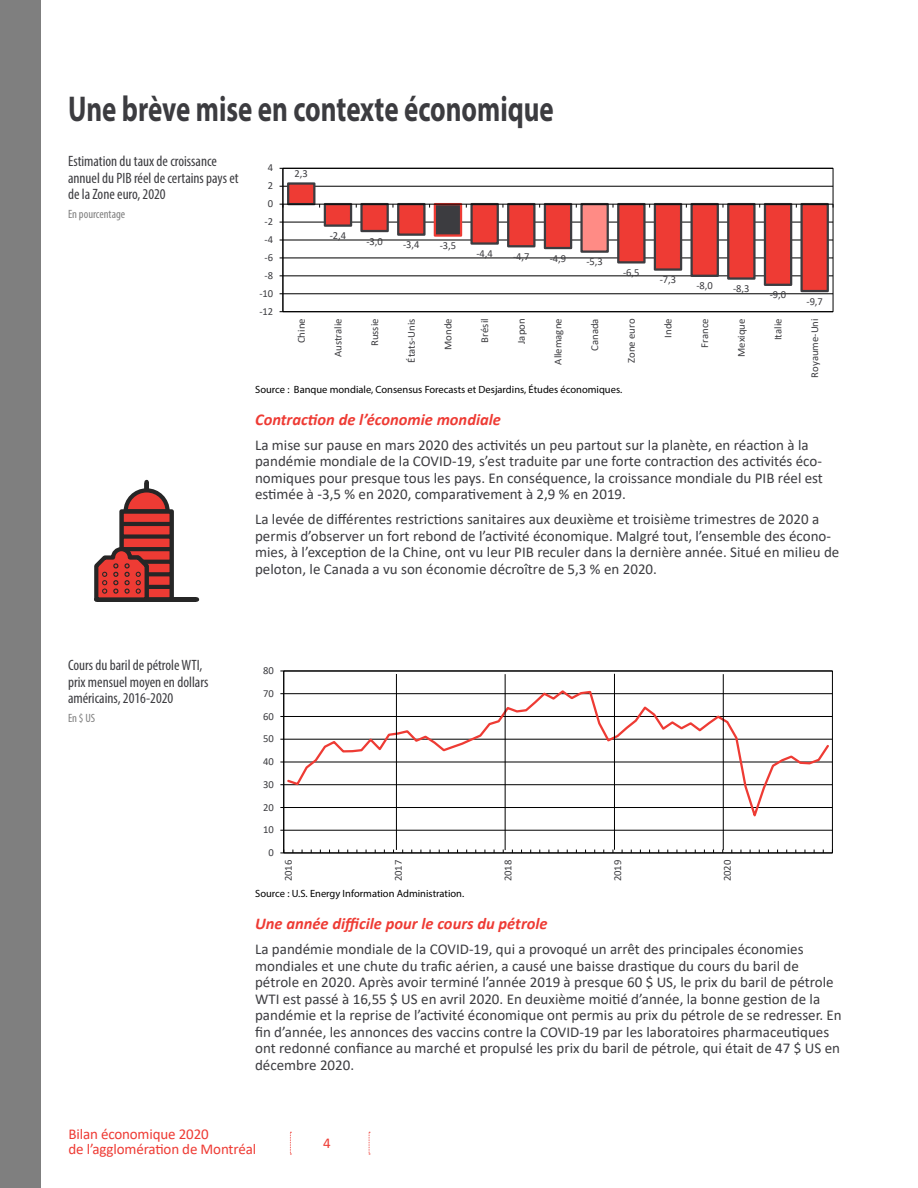
<style>
.page{position:relative;width:918px;height:1188px;background:#fff}
.page>*{position:absolute;margin:0;border:0;box-sizing:border-box;transform-origin:0 0}
.Titre_de_section{font:700 36px "Myriad Pro";color:#3c3c40;scale:.75 1}
.Analyse_-_Titre{font:italic 700 16.5px "Calibri";color:#ee3b34}
.Analyse_-_Texte{font:15px/16.5px "Calibri";color:#3c3c40}
.Graphique_-_Titre{font:condensed 15px/16.5px "Myriad Pro";color:#3c3c40}
.t1{font:15px/15px "Calibri";letter-spacing:-.01em;color:#ee3b34}
.Graphique_-_Titre-2{font:condensed 12px "Myriad Pro";color:#7f7f7f}
.Graphique_-_Unité{font:condensed 12px "Myriad Pro";color:#7f7f7f}
.t2{font:10.8px "Calibri";color:#3c3c40}
.t3{font:10.65px "Calibri";letter-spacing:-.005em;color:#3c3c40}
.Graphique_-_Source{font:10.5px "Myriad Pro";color:#000}
.t4{font:10.5px "Calibri";color:#3c3c40}
</style>
<div class="page">
<div style="left:0;top:0;width:41px;height:1188px;background:#7f7f7f"></div>
<svg style="left:369px;top:1132px;width:1px;height:23px"></svg>
<svg style="left:290px;top:1132px;width:1px;height:23px"></svg>
<hr style="left:283px;top:294px;width:550px;height:1px;background:#000">
<hr style="left:283px;top:276px;width:550px;height:1px;background:#000">
<hr style="left:283px;top:258px;width:550px;height:1px;background:#000">
<hr style="left:283px;top:240px;width:550px;height:1px;background:#000">
<hr style="left:283px;top:222px;width:550px;height:1px;background:#000">
<hr style="left:283px;top:186px;width:550px;height:1px;background:#000">
<div style="left:283px;top:168px;width:550px;height:144px;border:1px solid #000"></div>
<svg style="left:286px;top:182px;width:544px;height:111px"></svg>
<hr style="left:283px;top:168px;width:1px;height:144px;background:#000">
<hr style="left:283px;top:204px;width:550px;height:1px;background:#000">
<svg style="left:94px;top:479px;width:106px;height:123px"></svg>
<hr style="left:284px;top:830px;width:548px;height:1px;background:#000">
<div style="left:284px;top:671px;width:549px;height:182px;border:1px solid #000"></div>
<hr style="left:283px;top:671px;width:1px;height:182px;background:#000">
<hr style="left:284px;top:853px;width:548px;height:1px;background:#000">
<svg style="left:285px;top:689px;width:546px;height:134px"></svg>
<hr style="left:396px;top:674px;width:1px;height:176px;background:#000">
<hr style="left:505px;top:674px;width:1px;height:176px;background:#000">
<hr style="left:614px;top:674px;width:1px;height:176px;background:#000">
<hr style="left:723px;top:674px;width:1px;height:176px;background:#000">
<p class="Titre_de_section" style="left:68px;top:85px;width:649px">Une brève mise en contexte économique</p>
<p class="Graphique_-_Titre" style="left:68px;top:153px;width:172px">Estimation du taux de croissance annuel du PIB réel de certains pays et de la Zone euro, 2020</p>
<p class="Graphique_-_Titre-2" style="left:68px;top:207px;width:59px">En pourcentage</p>
<p class="t2" style="left:268px;top:160px;width:7px">4</p>
<p class="t2" style="left:268px;top:178px;width:7px">2</p>
<p class="t2" style="left:268px;top:196px;width:7px">0</p>
<p class="t2" style="left:265px;top:214px;width:10px">-2</p>
<p class="t2" style="left:265px;top:232px;width:10px">-4</p>
<p class="t2" style="left:265px;top:250px;width:10px">-6</p>
<p class="t2" style="left:265px;top:268px;width:10px">-8</p>
<p class="t2" style="left:259px;top:286px;width:15px">-10</p>
<p class="t2" style="left:259px;top:304px;width:15px">-12</p>
<p class="t2" style="left:295px;top:166px;width:15px">2,3</p>
<p class="t2" style="left:330px;top:228px;width:18px">-2,4</p>
<p class="t2" style="left:366px;top:234px;width:18px">-3,0</p>
<p class="t2" style="left:403px;top:237px;width:18px">-3,4</p>
<p class="t2" style="left:440px;top:238px;width:18px">-3,5</p>
<p class="t2" style="left:476px;top:246px;width:18px">-4,4</p>
<p class="t2" style="left:513px;top:249px;width:18px">-4,7</p>
<p class="t2" style="left:550px;top:251px;width:18px">-4,9</p>
<p class="t2" style="left:586px;top:254px;width:18px">-5,3</p>
<p class="t2" style="left:623px;top:265px;width:18px">-6,5</p>
<p class="t2" style="left:660px;top:272px;width:18px">-7,3</p>
<p class="t2" style="left:696px;top:278px;width:18px">-8,0</p>
<p class="t2" style="left:733px;top:281px;width:18px">-8,3</p>
<p class="t2" style="left:770px;top:287px;width:18px">-9,0</p>
<p class="t2" style="left:806px;top:294px;width:18px">-9,7</p>
<p class="t4" style="left:294px;top:343px;width:26px;rotate:-90deg">Chine</p>
<p class="t4" style="left:331px;top:357px;width:40px;rotate:-90deg">Australie</p>
<p class="t4" style="left:367px;top:346px;width:29px;rotate:-90deg">Russie</p>
<p class="t4" style="left:404px;top:363px;width:46px;rotate:-90deg">États-Unis</p>
<p class="t4" style="left:441px;top:350px;width:33px;rotate:-90deg">Monde</p>
<p class="t4" style="left:477px;top:343px;width:26px;rotate:-90deg">Brésil</p>
<p class="t4" style="left:514px;top:344px;width:27px;rotate:-90deg">Japon</p>
<p class="t4" style="left:551px;top:365px;width:48px;rotate:-90deg">Allemagne</p>
<p class="t4" style="left:587px;top:351px;width:34px;rotate:-90deg">Canada</p>
<p class="t4" style="left:624px;top:363px;width:46px;rotate:-90deg">Zone euro</p>
<p class="t4" style="left:661px;top:338px;width:21px;rotate:-90deg">Inde</p>
<p class="t4" style="left:697px;top:348px;width:31px;rotate:-90deg">France</p>
<p class="t4" style="left:734px;top:357px;width:40px;rotate:-90deg">Mexique</p>
<p class="t4" style="left:771px;top:340px;width:23px;rotate:-90deg">Italie</p>
<p class="t4" style="left:808px;top:378px;width:61px;rotate:-90deg">Royaume-Uni</p>
<p class="Graphique_-_Source" style="left:255px;top:383px;width:369px">Source : Banque mondiale, Consensus Forecasts et Desjardins, Études économiques.</p>
<p class="Analyse_-_Titre" style="left:255px;top:408px;width:247px">Contraction de l’économie mondiale</p>
<p class="Analyse_-_Texte" style="left:255px;top:436px;width:569px">La mise sur pause en mars 2020 des activités un peu partout sur la planète, en réaction à la pandémie mondiale de la COVID-19, s’est traduite par une forte contraction des activités éco&shy;nomiques pour presque tous les pays. En conséquence, la croissance mondiale du PIB réel est estimée à -3,5 % en 2020, comparativement à 2,9 % en 2019.</p>
<p class="Analyse_-_Texte" style="left:255px;top:511px;width:586px">La levée de différentes restrictions sanitaires aux deuxième et troisième trimestres de 2020 a permis d’observer un fort rebond de l’activité économique. Malgré tout, l’ensemble des écono&shy;mies, à l’exception de la Chine, ont vu leur PIB reculer dans la dernière année. Situé en milieu de peloton, le Canada a vu son économie décroître de 5,3 % en 2020.</p>
<p class="Graphique_-_Titre" style="left:68px;top:657px;width:142px">Cours du baril de pétrole WTI, prix mensuel moyen en dollars américains, 2016-2020</p>
<p class="Graphique_-_Unité" style="left:68px;top:711px;width:29px">En $ US</p>
<p class="t3" style="left:263px;top:663px;width:12px">80</p>
<p class="t3" style="left:263px;top:686px;width:12px">70</p>
<p class="t3" style="left:263px;top:709px;width:12px">60</p>
<p class="t3" style="left:263px;top:731px;width:12px">50</p>
<p class="t3" style="left:263px;top:754px;width:12px">40</p>
<p class="t3" style="left:263px;top:777px;width:12px">30</p>
<p class="t3" style="left:263px;top:800px;width:12px">20</p>
<p class="t3" style="left:263px;top:822px;width:12px">10</p>
<p class="t3" style="left:269px;top:845px;width:7px">0</p>
<p class="t3" style="left:281px;top:881px;width:23px;rotate:-90deg">2016</p>
<p class="t3" style="left:391px;top:881px;width:23px;rotate:-90deg">2017</p>
<p class="t3" style="left:500px;top:881px;width:23px;rotate:-90deg">2018</p>
<p class="t3" style="left:610px;top:881px;width:23px;rotate:-90deg">2019</p>
<p class="t3" style="left:720px;top:881px;width:23px;rotate:-90deg">2020</p>
<p class="Graphique_-_Source" style="left:255px;top:887px;width:211px">Source : U.S. Energy Information Administration.</p>
<p class="Analyse_-_Titre" style="left:255px;top:912px;width:294px">Une année difficile pour le cours du pétrole</p>
<p class="Analyse_-_Texte" style="left:255px;top:940px;width:588px">La pandémie mondiale de la COVID-19, qui a provoqué un arrêt des principales économies mondiales et une chute du trafic aérien, a causé une baisse drastique du cours du baril de pétrole en 2020. Après avoir terminé l’année 2019 à presque 60 $ US, le prix du baril de pétrole WTI est passé à 16,55 $ US en avril 2020. En deuxième moitié d’année, la bonne gestion de la pandémie et la reprise de l’activité économique ont permis au prix du pétrole de se redresser. En fin d’année, les annonces des vaccins contre la COVID-19 par les laboratoires pharmaceutiques ont redonné confiance au marché et propulsé les prix du baril de pétrole, qui était de 47 $ US en décembre 2020.</p>
<p class="t1" style="left:68px;top:1127px;width:189px">Bilan économique 2020<br>de l’agglomération de Montréal</p>
<p class="t1" style="left:323px;top:1136px;width:9px">4</p>
</div>
